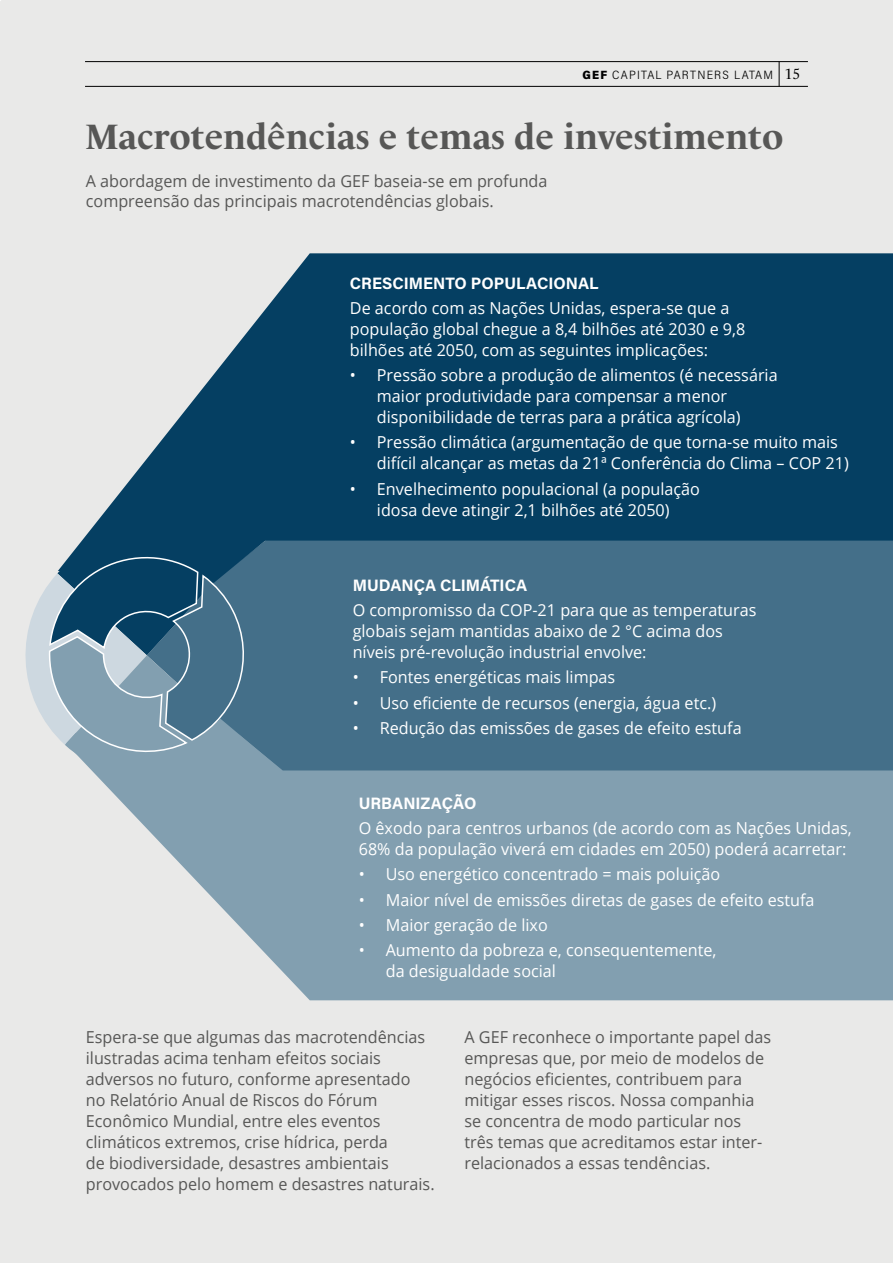
<style>
.page{position:relative;width:893px;height:1263px;background:#e9e9e8}
.page>*{position:absolute;margin:0;border:0;box-sizing:border-box;transform-origin:0 0}
.t1{font:700 36px "Le Monde Livre Cla Std";color:#575756}
.t2{font:16.5px/21px "Open Sans";color:#fff}
.t3{font:16.5px/21px "Open Sans";color:#575756}
.t4{font:16.5px "Acumin Variable Concept";letter-spacing:.03em;color:#fff}
.t5{font:12px "Acumin Variable Concept";letter-spacing:.045em;color:#000}
.s1{font-family:"Le Monde Livre Cla Std";font-size:15px}
</style>
<div class="page">
<div style="left:282px;top:582px;width:611px;height:135px;background:#446f89"></div>
<svg style="left:58px;top:253px;width:835px;height:329px;background:#2d5d7a"></svg>
<svg style="left:58px;top:717px;width:835px;height:283px;background:#87a2b2"></svg>
<svg style="left:12px;top:521px;width:270px;height:269px;background:#7090a3"></svg>
<hr style="left:85px;top:86px;width:723px;height:1px;background:#000">
<hr style="left:85px;top:61px;width:723px;height:1px;background:#000">
<svg style="left:779px;top:62px;width:1px;height:24px"></svg>
<p class="t5" style="left:583px;top:66px;width:219px">GEF CAPITAL PARTNERS LATAM <span class="s1">15</span></p>
<h1 class="t1" style="left:85px;top:116px;width:700px">Macrotendências e temas de investimento</h1>
<p class="t3" style="left:86px;top:171px;width:463px;line-height:19.5px">A abordagem de investimento da GEF baseia-se em profunda compreensão das principais macrotendências globais.</p>
<p class="t4" style="left:350px;top:271px;width:249px">CRESCIMENTO POPULACIONAL</p>
<p class="t2" style="left:350px;top:297px;width:397px">De acordo com as Nações Unidas, espera-se que a população global chegue a 8,4 bilhões até 2030 e 9,8 bilhões até 2050, com as seguintes implicações:</p>
<p class="t2" style="left:377px;top:364px;width:402px;text-indent:-27px">• Pressão sobre a produção de alimentos (é necessária maior produtividade para compensar a menor disponibilidade de terras para a prática agrícola)</p>
<p class="t2" style="left:377px;top:431px;width:473px;text-indent:-27px">• Pressão climática (argumentação de que torna-se muito mais difícil alcançar as metas da 21ª Conferência do Clima – COP 21)</p>
<p class="t2" style="left:350px;top:478px;width:352px;text-align:center">• Envelhecimento populacional (a população idosa deve atingir 2,1 bilhões até 2050)</p>
<p class="t4" style="left:353px;top:574px;width:175px">MUDANÇA CLIMÁTICA</p>
<p class="t2" style="left:353px;top:599px;width:405px">O compromisso da COP-21 para que as temperaturas globais sejam mantidas abaixo de 2 °C acima dos níveis pré-revolução industrial envolve:</p>
<p class="t2" style="left:353px;top:666px;width:264px">• Fontes energéticas mais limpas</p>
<p class="t2" style="left:353px;top:692px;width:365px">• Uso eficiente de recursos (energia, água etc.)</p>
<p class="t2" style="left:353px;top:717px;width:390px">• Redução das emissões de gases de efeito estufa</p>
<p class="t4" style="left:359px;top:792px;width:119px">URBANIZAÇÃO</p>
<p class="t2" style="left:359px;top:817px;width:494px">O êxodo para centros urbanos (de acordo com as Nações Unidas,<br>68% da população viverá em cidades em 2050) poderá acarretar:</p>
<p class="t2" style="left:359px;top:863px;width:363px">• Uso energético concentrado = mais poluição</p>
<p class="t2" style="left:359px;top:889px;width:457px">• Maior nível de emissões diretas de gases de efeito estufa</p>
<p class="t2" style="left:359px;top:914px;width:191px">• Maior geração de lixo</p>
<p class="t2" style="left:386px;top:939px;width:332px;text-indent:-27px">• Aumento da pobreza e, consequentemente, da desigualdade social</p>
<p class="t3" style="left:86px;top:1026px;width:350px">Espera-se que algumas das macrotendências ilustradas acima tenham efeitos sociais adversos no futuro, conforme apresentado<br>no Relatório Anual de Riscos do Fórum Econômico Mundial, entre eles eventos climáticos extremos, crise hídrica, perda<br>de biodiversidade, desastres ambientais provocados pelo homem e desastres naturais.</p>
<p class="t3" style="left:464px;top:1026px;width:308px">A GEF reconhece o importante papel das empresas que, por meio de modelos de negócios eficientes, contribuem para mitigar esses riscos. Nossa companhia se concentra de modo particular nos três temas que acreditamos estar inter&shy;relacionados a essas tendências.</p>
</div>
